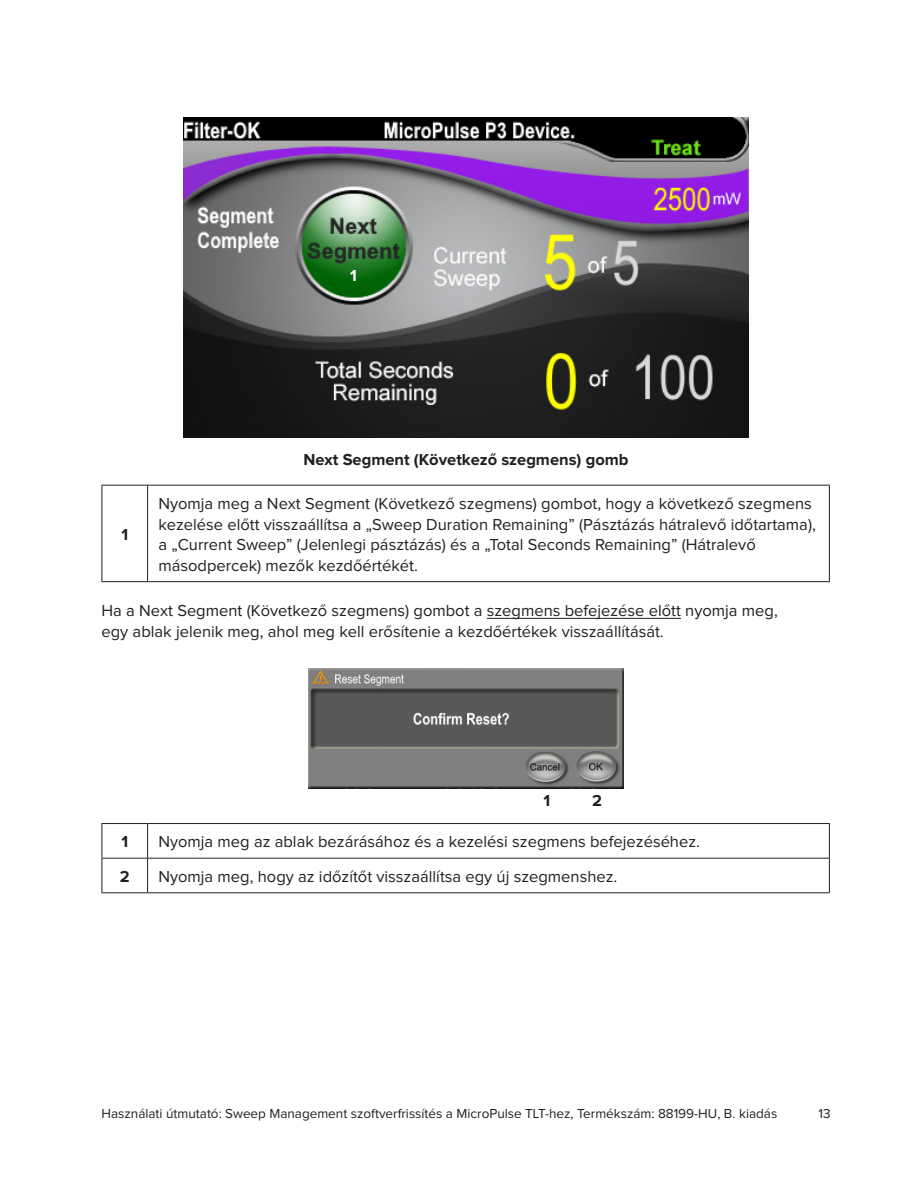
<style>
.page{position:relative;width:918px;height:1188px;background:#fff}
.page>*{position:absolute;margin:0;border:0;box-sizing:border-box;transform-origin:0 0}
.base{font:16.5px/20.7px "Proxima Nova";color:#231f20}
.image_caption{font:700 16.5px "Proxima Nova";color:#231f20}
.table2{font:700 16.5px "Proxima Nova";color:#231f20}
.callout_num{font:700 16.5px "Proxima Nova";color:#231f20}
.callout_num_white{font:700 16.5px "Proxima Nova";color:#fff}
.t1{font:13.5px "Proxima Nova";color:#231f20}
</style>
<div class="page">
<hr style="left:487px;top:618px;width:194px;height:1px;background:#231f20">
<hr style="left:102px;top:485px;width:46px;height:1px;background:#231f20">
<hr style="left:102px;top:486px;width:1px;height:95px;background:#231f20">
<hr style="left:148px;top:485px;width:682px;height:1px;background:#231f20">
<hr style="left:147px;top:486px;width:1px;height:95px;background:#231f20">
<hr style="left:829px;top:486px;width:1px;height:95px;background:#231f20">
<hr style="left:102px;top:581px;width:46px;height:1px;background:#231f20">
<hr style="left:148px;top:581px;width:682px;height:1px;background:#231f20">
<hr style="left:102px;top:823px;width:46px;height:1px;background:#231f20">
<hr style="left:102px;top:824px;width:1px;height:34px;background:#231f20">
<hr style="left:148px;top:823px;width:682px;height:1px;background:#231f20">
<hr style="left:147px;top:824px;width:1px;height:34px;background:#231f20">
<hr style="left:829px;top:824px;width:1px;height:34px;background:#231f20">
<hr style="left:102px;top:858px;width:46px;height:1px;background:#231f20">
<hr style="left:102px;top:859px;width:1px;height:33px;background:#231f20">
<hr style="left:148px;top:858px;width:682px;height:1px;background:#231f20">
<hr style="left:147px;top:859px;width:1px;height:33px;background:#231f20">
<hr style="left:829px;top:859px;width:1px;height:33px;background:#231f20">
<hr style="left:102px;top:892px;width:46px;height:1px;background:#231f20">
<hr style="left:148px;top:892px;width:682px;height:1px;background:#231f20">
<img style="left:184px;top:117px;width:564px;height:320px">
<img style="left:308px;top:669px;width:316px;height:119px">
<p class="callout_num_white" style="left:350px;top:268px;width:8px">1</p>
<p class="image_caption" style="left:303px;top:451px;width:327px">Next Segment (Következő szegmens) gomb</p>
<p class="base" style="left:158px;top:494px;width:659px">Nyomja meg a Next Segment (Következő szegmens) gombot, hogy a következő szegmens kezelése előtt visszaállítsa a „Sweep Duration Remaining” (Pásztázás hátralevő időtartama), a „Current Sweep” (Jelenlegi pásztázás) és a „Total Seconds Remaining” (Hátralevő másodpercek) mezők kezdőértékét.</p>
<p class="base" style="left:102px;top:601px;width:678px">Ha a Next Segment (Következő szegmens) gombot a szegmens befejezése előtt nyomja meg, egy ablak jelenik meg, ahol meg kell erősítenie a kezdőértékek visszaállítását.</p>
<p class="table2" style="left:121px;top:527px;width:8px">1</p>
<p class="callout_num" style="left:543px;top:793px;width:8px">1</p>
<p class="callout_num" style="left:592px;top:793px;width:11px">2</p>
<p class="table2" style="left:121px;top:834px;width:8px">1</p>
<p class="base" style="left:158px;top:832px;width:543px">Nyomja meg az ablak bezárásához és a kezelési szegmens befejezéséhez.</p>
<p class="table2" style="left:120px;top:869px;width:11px">2</p>
<p class="base" style="left:158px;top:867px;width:460px">Nyomja meg, hogy az időzítőt visszaállítsa egy új szegmenshez.</p>
<p class="t1" style="left:102px;top:1108px;width:677px">Használati útmutató: Sweep Management szoftverfrissítés a MicroPulse TLT-hez, Termékszám: 88199-HU, B. kiadás</p>
<p class="t1" style="left:818px;top:1108px;width:14px">13</p>
</div>
